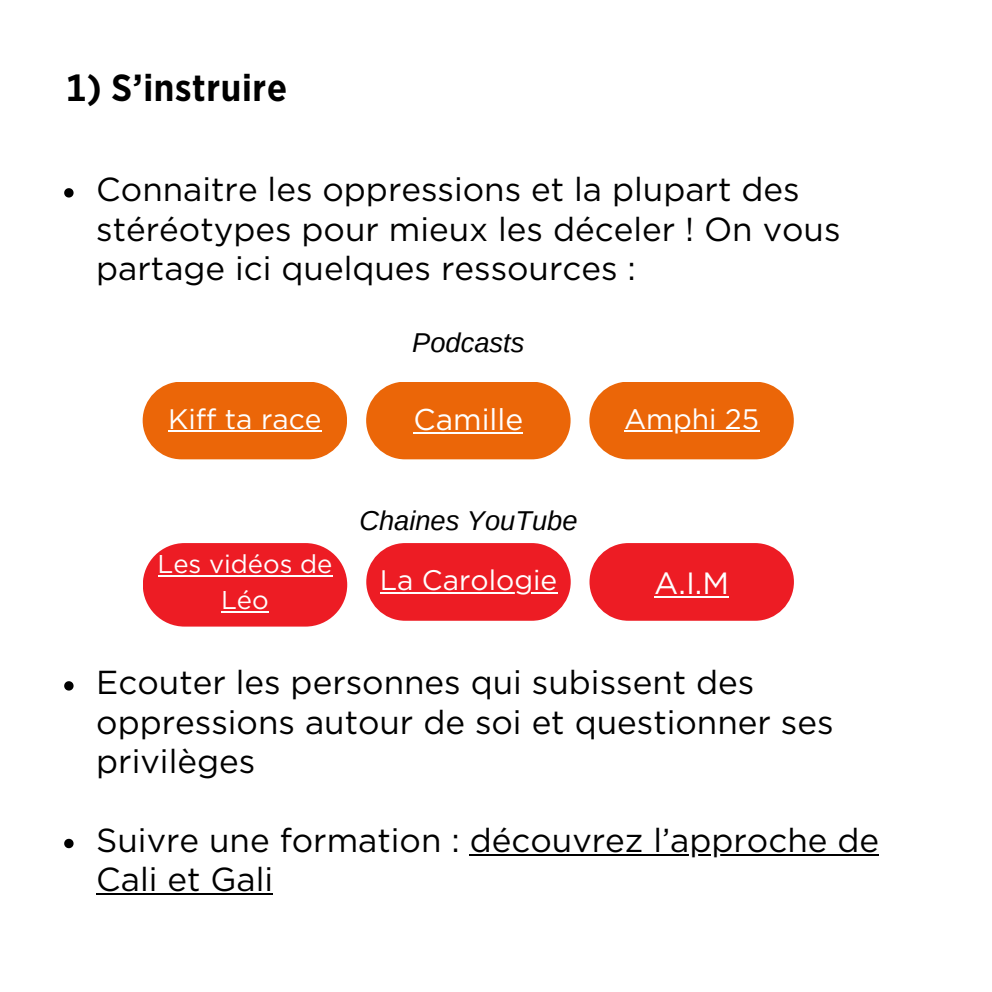
<style>
.page{position:relative;width:992px;height:992px;background:#fff}
.page>*{position:absolute;margin:0;border:0;box-sizing:border-box;transform-origin:0 0}
.t1{font:700 36.25px "Gotham Narrow Office";color:#000}
.t2{font:33.25px/39.5px "Gotham";color:#000}
.t3{font:30.75px "Gotham";color:#fff}
.t4{font:30px "Gotham";color:#fff}
.t5{font:28.25px "Gotham";color:#fff}
.t6{font:italic 27.25px "Arimo";color:#000}
.t7{font:25.75px/35.8px "Gotham";color:#fff;text-align:center}
</style>
<div class="page">
<div style="left:143px;top:382px;width:204px;height:77px;background:#eb6608;border-radius:39px"></div>
<hr style="left:168px;top:430px;width:154px;height:2px;background:#fff">
<div style="left:366px;top:382px;width:205px;height:77px;background:#eb6608;border-radius:39px"></div>
<hr style="left:414px;top:432px;width:109px;height:2px;background:#fff">
<div style="left:589px;top:382px;width:205px;height:77px;background:#eb6608;border-radius:39px"></div>
<hr style="left:624px;top:430px;width:135px;height:2px;background:#fff">
<div style="left:143px;top:543px;width:204px;height:84px;background:#ed1c24;border-radius:42px"></div>
<hr style="left:158px;top:575px;width:174px;height:2px;background:#fff">
<hr style="left:221px;top:611px;width:48px;height:1px;background:#fff">
<div style="left:366px;top:543px;width:205px;height:78px;background:#ed1c24;border-radius:39px"></div>
<hr style="left:380px;top:592px;width:177px;height:2px;background:#fff">
<div style="left:589px;top:543px;width:205px;height:78px;background:#ed1c24;border-radius:39px"></div>
<hr style="left:654px;top:596px;width:75px;height:1px;background:#fff">
<svg style="left:64px;top:188px;width:10px;height:10px"></svg>
<svg style="left:64px;top:681px;width:10px;height:9px"></svg>
<svg style="left:64px;top:839px;width:10px;height:9px"></svg>
<hr style="left:470px;top:854px;width:409px;height:2px;background:#000">
<hr style="left:96px;top:893px;width:177px;height:2px;background:#000">
<p class="t1" style="left:66px;top:66px;width:223px">1) S’instruire</p>
<p class="t2" style="left:96px;top:170px;width:746px">Connaitre les oppressions et la plupart des stéréotypes pour mieux les déceler ! On vous partage ici quelques ressources :</p>
<p class="t6" style="left:412px;top:328px;width:114px">Podcasts</p>
<p class="t5" style="left:168px;top:401px;width:155px">Kiff ta race</p>
<p class="t4" style="left:414px;top:402px;width:111px">Camille</p>
<p class="t5" style="left:624px;top:401px;width:137px">Amphi 25</p>
<p class="t7" style="left:158px;top:546px;width:176px">Les vidéos de<br>Léo</p>
<p class="t6" style="left:359px;top:505px;width:220px">Chaines YouTube</p>
<p class="t5" style="left:380px;top:563px;width:179px">La Carologie</p>
<p class="t3" style="left:654px;top:564px;width:76px">A.I.M</p>
<p class="t2" style="left:96px;top:663px;width:739px">Ecouter les personnes qui subissent des oppressions autour de soi et questionner ses privilèges</p>
<p class="t2" style="left:96px;top:820px;width:784px">Suivre une formation : découvrez l’approche de<br>Cali et Gali</p>
</div>
